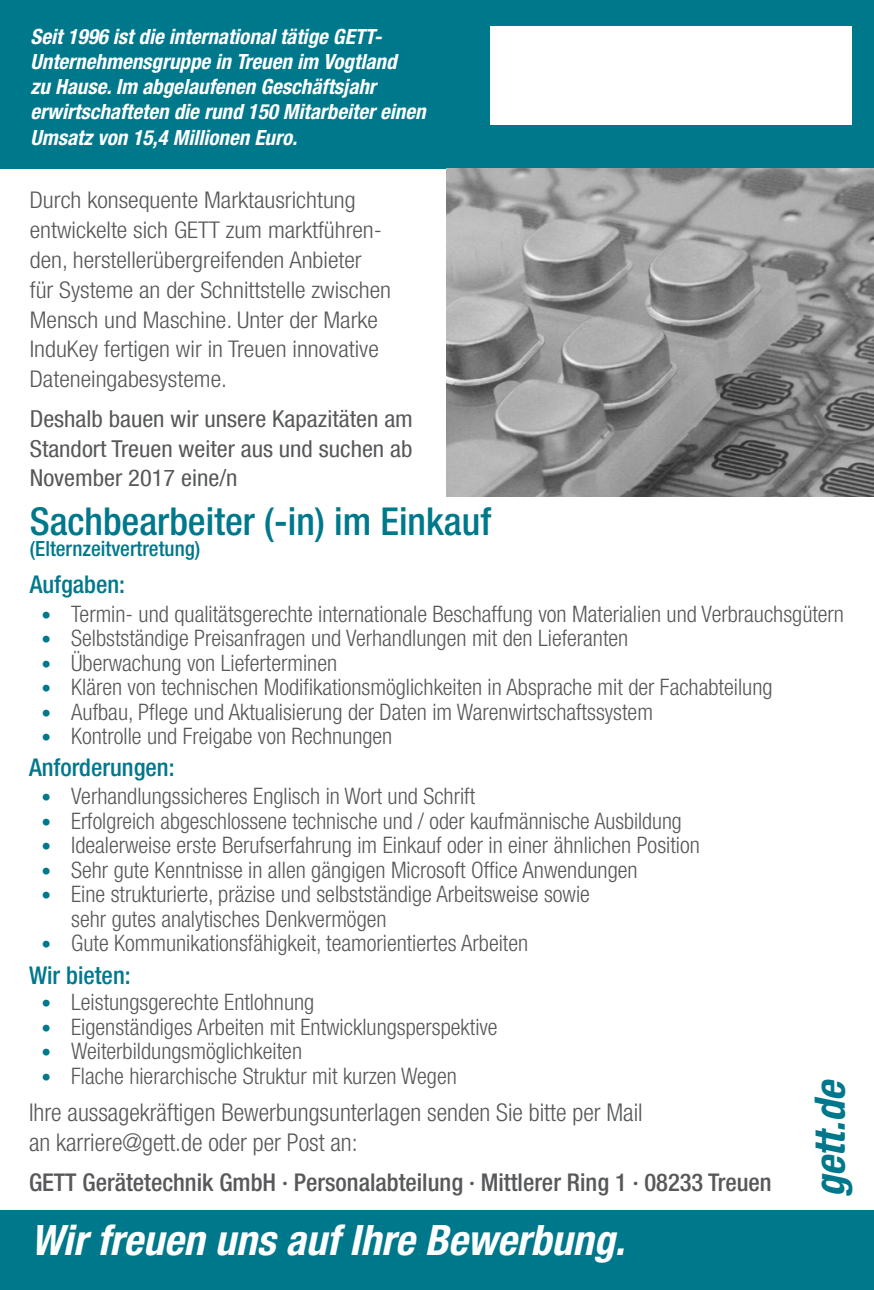
<style>
.page{position:relative;width:874px;height:1290px;background:#fff}
.page>*{position:absolute;margin:0;border:0;box-sizing:border-box;transform-origin:0 0}
.t1{font:italic 700 condensed 42px "Helvetica Neue LT Pro";color:#fff}
.t2{font:italic 700 condensed 42px "Helvetica Neue LT Pro";color:#00788b}
.t3{font:500 condensed 38.5px "Helvetica Neue LT Com";color:#00788b}
.t4{font:300 condensed 24.5px "Helvetica Neue LT Com";color:#57585a}
.t5{font:500 condensed 24.5px "Helvetica Neue LT Com";color:#57585a}
.t6{font:500 condensed 24.5px "Helvetica Neue LT Com";color:#00788b}
.t7{font:condensed 23.45px/29.8px "Helvetica Neue LT Com";color:#57585a;text-align:justify;scale:1.05 1}
.t8{font:300 condensed 23.1px/29.8px "Helvetica Neue LT Com";color:#57585a;scale:1.06 1}
.t9{font:300 condensed 22.75px/24.5px "Helvetica Neue LT Com";color:#57585a}
.t10{font:italic 700 condensed 21px/25.2px "Helvetica Neue LT Pro";color:#fff}
.t11{font:500 condensed 21px "Helvetica Neue LT Com";color:#00788b}
.s1{font-size:19.25px;color:#00788b}
</style>
<div class="page">
<div style="left:0;top:1210px;width:873px;height:80px;background:#00788b"></div>
<div style="left:0;top:0;width:873px;height:169px;background:#00788b"></div>
<div style="left:490px;top:26px;width:361px;height:98px;background:#fff"></div>
<img style="left:446px;top:168px;width:427px;height:328px">
<p class="t10" style="left:31px;top:24px;width:396px">Seit 1996 ist die international tätige GETT-Unternehmensgruppe in Treuen im Vogtland<br>zu Hause. Im abgelaufenen Geschäftsjahr erwirtschafteten die rund 150 Mitarbeiter einen Umsatz von 15,4 Millionen Euro.</p>
<p class="t8" style="left:30px;top:185px;width:342px">Durch konsequente Marktausrichtung entwickelte sich GETT zum marktführen&shy;den, herstellerübergreifenden Anbieter für Systeme an der Schnittstelle zwischen Mensch und Maschine. Unter der Marke InduKey fertigen wir in Treuen innovative Dateneingabesysteme.</p>
<p class="t7" style="left:30px;top:403px;width:366px">Deshalb bauen wir unsere Kapazitäten am Standort Treuen weiter aus und suchen ab November 2017 eine/n</p>
<p class="t3" style="left:30px;top:498px;width:462px">Sachbearbeiter (-in) im Einkauf</p>
<p class="t11" style="left:30px;top:536px;width:172px">(Elternzeitvertretung)</p>
<p class="t6" style="left:30px;top:569px;width:97px">Aufgaben:</p>
<p class="t9" style="left:41px;top:601px;width:803px"><span class="s1">•</span> Termin- und qualitätsgerechte internationale Beschaffung von Materialien und Verbrauchsgütern</p>
<p class="t9" style="left:41px;top:626px;width:588px"><span class="s1">•</span> Selbstständige Preisanfragen und Verhandlungen mit den Lieferanten</p>
<p class="t9" style="left:41px;top:650px;width:297px"><span class="s1">•</span> Überwachung von Lieferterminen</p>
<p class="t9" style="left:41px;top:675px;width:732px"><span class="s1">•</span> Klären von technischen Modifikationsmöglichkeiten in Absprache mit der Fachabteilung</p>
<p class="t9" style="left:41px;top:699px;width:612px"><span class="s1">•</span> Aufbau, Pflege und Aktualisierung der Daten im Warenwirtschaftssystem</p>
<p class="t9" style="left:41px;top:724px;width:352px"><span class="s1">•</span> Kontrolle und Freigabe von Rechnungen</p>
<p class="t9" style="left:41px;top:784px;width:435px"><span class="s1">•</span> Verhandlungssicheres Englisch in Wort und Schrift</p>
<p class="t9" style="left:41px;top:808px;width:641px"><span class="s1">•</span> Erfolgreich abgeschlossene technische und / oder kaufmännische Ausbildung</p>
<p class="t9" style="left:41px;top:833px;width:659px"><span class="s1">•</span> Idealerweise erste Berufserfahrung im Einkauf oder in einer ähnlichen Position</p>
<p class="t9" style="left:41px;top:857px;width:597px"><span class="s1">•</span> Sehr gute Kenntnisse in allen gängigen Microsoft Office Anwendungen</p>
<p class="t9" style="left:71px;top:882px;width:520px;text-indent:-30px"><span class="s1">•</span> Eine strukturierte, präzise und selbstständige Arbeitsweise sowie sehr gutes analytisches Denkvermögen</p>
<p class="t9" style="left:41px;top:931px;width:488px"><span class="s1">•</span> Gute Kommunikationsfähigkeit, teamorientiertes Arbeiten</p>
<p class="t6" style="left:29px;top:752px;width:147px">Anforderungen:</p>
<p class="t6" style="left:29px;top:961px;width:103px">Wir bieten:</p>
<p class="t9" style="left:41px;top:990px;width:274px"><span class="s1">•</span> Leistungsgerechte Entlohnung</p>
<p class="t9" style="left:41px;top:1014px;width:457px"><span class="s1">•</span> Eigenständiges Arbeiten mit Entwicklungsperspektive</p>
<p class="t9" style="left:41px;top:1039px;width:262px"><span class="s1">•</span> Weiterbildungsmöglichkeiten</p>
<p class="t9" style="left:41px;top:1063px;width:416px"><span class="s1">•</span> Flache hierarchische Struktur mit kurzen Wegen</p>
<p class="t4" style="left:29px;top:1099px;width:615px">Ihre aussagekräftigen Bewerbungsunterlagen senden Sie bitte per Mail</p>
<p class="t4" style="left:29px;top:1128px;width:330px">an karriere@gett.de oder per Post an:</p>
<p class="t5" style="left:29px;top:1167px;width:743px">GETT Gerätetechnik GmbH ∙ Personalabteilung ∙ Mittlerer Ring 1 ∙ 08233 Treuen</p>
<p class="t1" style="left:31px;top:1216px;width:595px">Wir freuen uns auf Ihre Bewerbung.</p>
<p class="t2" style="left:805px;top:1197px;width:120px;rotate:-90deg">gett.de</p>
</div>
